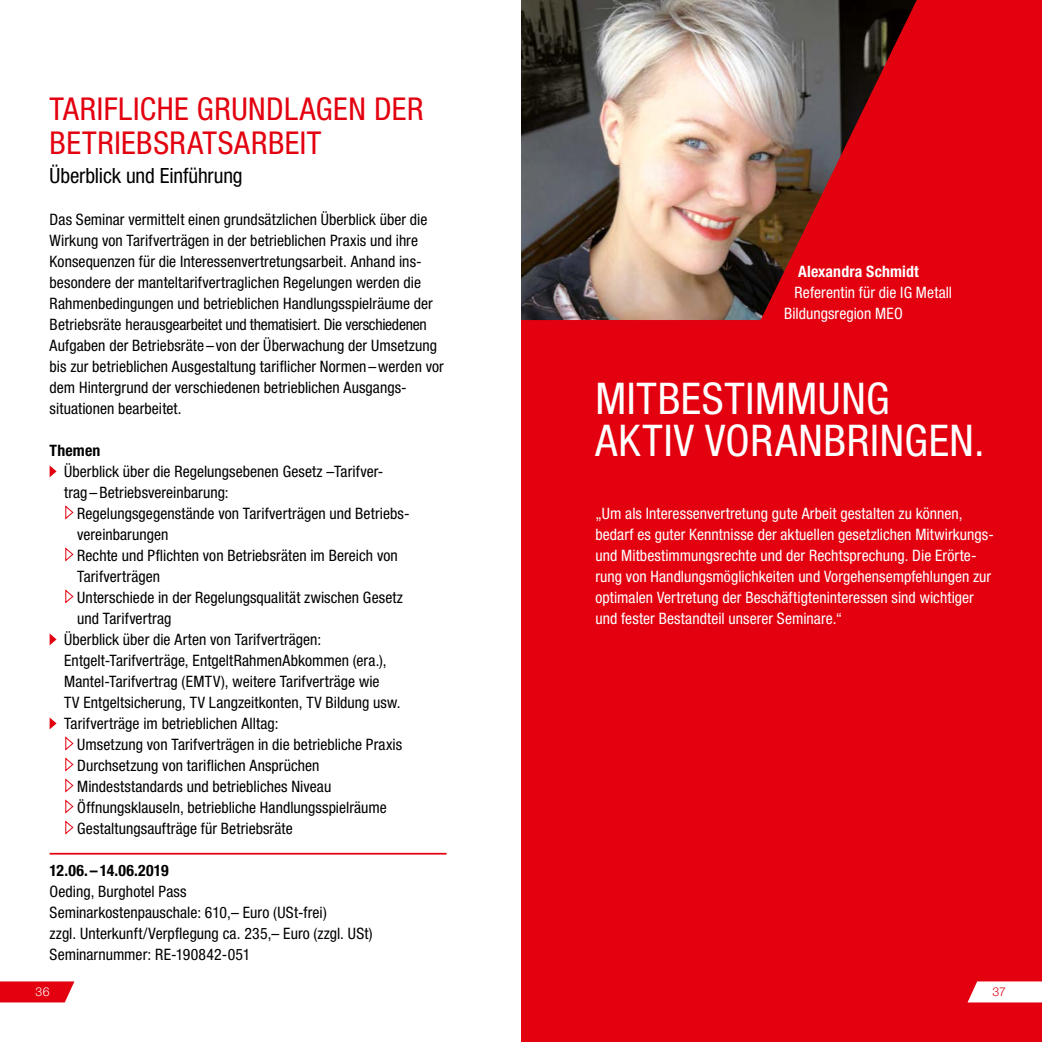
<style>
.page{position:relative;width:1042px;height:1042px;background:#fff}
.page>*{position:absolute;margin:0;border:0;box-sizing:border-box;transform-origin:0 0}
.t1{font:condensed 43.75px/42px "Helvetica Neue LT Std";letter-spacing:.015em;color:#fff}
.t2{font:condensed 31.5px/33.2px "Helvetica Neue LT Std";letter-spacing:.015em;color:#e3000f}
.t3{font:condensed 21px "Helvetica Neue LT Std";letter-spacing:-.01em;color:#000}
.t4{font:condensed 15.75px/21px "Helvetica Neue LT Std";letter-spacing:.005em;color:#000}
.t5{font:condensed 15.75px/21px "Helvetica Neue LT Std";letter-spacing:.005em;color:#fff}
.t6{font:700 condensed 15.75px "Helvetica Neue LT Std";letter-spacing:.015em;color:#000}
.t7{font:700 condensed 15.75px "Helvetica Neue LT Std";letter-spacing:.01em;color:#fff}
.t8{font:300 12.25px "Helvetica Neue LT Std";color:#fff}
.t9{font:300 12.25px "Helvetica Neue LT Std";color:#e3000f}
</style>
<div class="page">
<hr style="left:50px;top:853px;width:396px;height:1px;background:#e3000f">
<svg style="left:50px;top:466px;width:7px;height:11px"></svg>
<svg style="left:65px;top:505px;width:9px;height:15px"></svg>
<svg style="left:65px;top:547px;width:9px;height:15px"></svg>
<svg style="left:65px;top:589px;width:9px;height:15px"></svg>
<svg style="left:50px;top:634px;width:7px;height:11px"></svg>
<svg style="left:50px;top:718px;width:7px;height:11px"></svg>
<svg style="left:65px;top:736px;width:9px;height:99px"></svg>
<svg style="left:0;top:981px;width:74px;height:21px;background:#e51421"></svg>
<div style="left:521px;top:0;width:521px;height:1042px;background:#e3000f"></div>
<svg style="left:967px;top:981px;width:75px;height:21px;background:#fce7e8"></svg>
<img style="left:570px;top:0;width:347px;height:320px">
<img style="left:521px;top:0;width:49px;height:320px">
<h2 class="t2" style="left:50px;top:92px;width:375px">TARIFLICHE GRUNDLAGEN DER<br>BETRIEBSRATSARBEIT</h2>
<h3 class="t3" style="left:50px;top:164px;width:194px">Überblick und Einführung</h3>
<p class="t4" style="left:50px;top:209px;width:396px">Das Seminar vermittelt einen grundsätzlichen Überblick über die Wirkung von Tarifverträgen in der betrieblichen Praxis und ihre Konsequenzen für die Interessenvertretungsarbeit. Anhand ins&shy;besondere der manteltarifvertraglichen Regelungen werden die Rahmenbedingungen und betrieblichen Handlungsspielräume der Betriebsräte herausgearbeitet und thematisiert. Die verschiedenen Aufgaben der Betriebsräte –von der Überwachung der Umsetzung bis zur betrieblichen Ausgestaltung tariflicher Normen–werden vor dem Hintergrund der verschiedenen betrieblichen Ausgangs&shy;situationen bearbeitet.</p>
<p class="t6" style="left:50px;top:441px;width:52px">Themen</p>
<p class="t4" style="left:64px;top:461px;width:321px">Überblick über die Regelungsebenen Gesetz –Tarifver&shy;trag– -Betriebsvereinbarung:</p>
<p class="t4" style="left:77px;top:503px;width:334px">Regelungsgegenstände von Tarifverträgen und Betriebs-</p>
<p class="t4" style="left:77px;top:524px;width:93px">vereinbarungen</p>
<p class="t4" style="left:77px;top:545px;width:322px">Rechte und Pflichten von Betriebsräten im Bereich von</p>
<p class="t4" style="left:77px;top:566px;width:84px">Tarifverträgen</p>
<p class="t4" style="left:77px;top:587px;width:327px">Unterschiede in der Regelungsqualität zwischen Gesetz</p>
<p class="t4" style="left:77px;top:608px;width:96px">und Tarifvertrag</p>
<p class="t4" style="left:64px;top:629px;width:259px">Überblick über die Arten von Tarifverträgen:</p>
<p class="t4" style="left:64px;top:650px;width:324px">Entgelt-Tarifverträge, EntgeltRahmenAbkommen (era.),</p>
<p class="t4" style="left:64px;top:671px;width:317px">Mantel-Tarifvertrag (EMTV), weitere Tarifverträge wie</p>
<p class="t4" style="left:64px;top:692px;width:338px">TV Entgeltsicherung, TV Langzeitkonten, TV Bildung usw.</p>
<p class="t4" style="left:64px;top:713px;width:216px">Tarifverträge im betrieblichen Alltag:</p>
<p class="t4" style="left:77px;top:734px;width:327px">Umsetzung von Tarifverträgen in die betriebliche Praxis</p>
<p class="t4" style="left:77px;top:755px;width:244px">Durchsetzung von tariflichen Ansprüchen</p>
<p class="t4" style="left:77px;top:776px;width:256px">Mindeststandards und betriebliches Niveau</p>
<p class="t4" style="left:77px;top:797px;width:311px">Öffnungsklauseln, betriebliche Handlungsspielräume</p>
<p class="t4" style="left:77px;top:818px;width:217px">Gestaltungsaufträge für Betriebsräte</p>
<p class="t6" style="left:50px;top:861px;width:120px">12.06.– 14.06.2019</p>
<p class="t4" style="left:50px;top:881px;width:325px">Oeding, Burghotel Pass<br>Seminarkostenpauschale: 610,– Euro (USt-frei)<br>zzgl. Unterkunft/Verpflegung ca. 235,– Euro (zzgl. USt)<br>Seminarnummer: RE-190842-051</p>
<p class="t7" style="left:798px;top:262px;width:122px">Alexandra Schmidt</p>
<p class="t5" style="left:784px;top:282px;width:170px;text-indent:11px">Referentin für die IG Metall<br>Bildungsregion MEO</p>
<h1 class="t1" style="left:595px;top:377px;width:391px">MITBESTIMMUNG<br>AKTIV VORANBRINGEN.</h1>
<p class="t5" style="left:595px;top:503px;width:398px">„Um als Interessenvertretung gute Arbeit gestalten zu können, bedarf es guter Kenntnisse der aktuellen gesetzlichen Mitwirkungs&shy;und Mitbestimmungsrechte und der Rechtsprechung. Die Erörte&shy;rung von Handlungsmöglichkeiten und Vorgehensempfehlungen zur optimalen Vertretung der Beschäftigteninteressen sind wichtiger und fester Bestandteil unserer Seminare.“</p>
<p class="t8" style="left:36px;top:984px;width:15px">36</p>
<p class="t9" style="left:992px;top:984px;width:15px">37</p>
</div>
